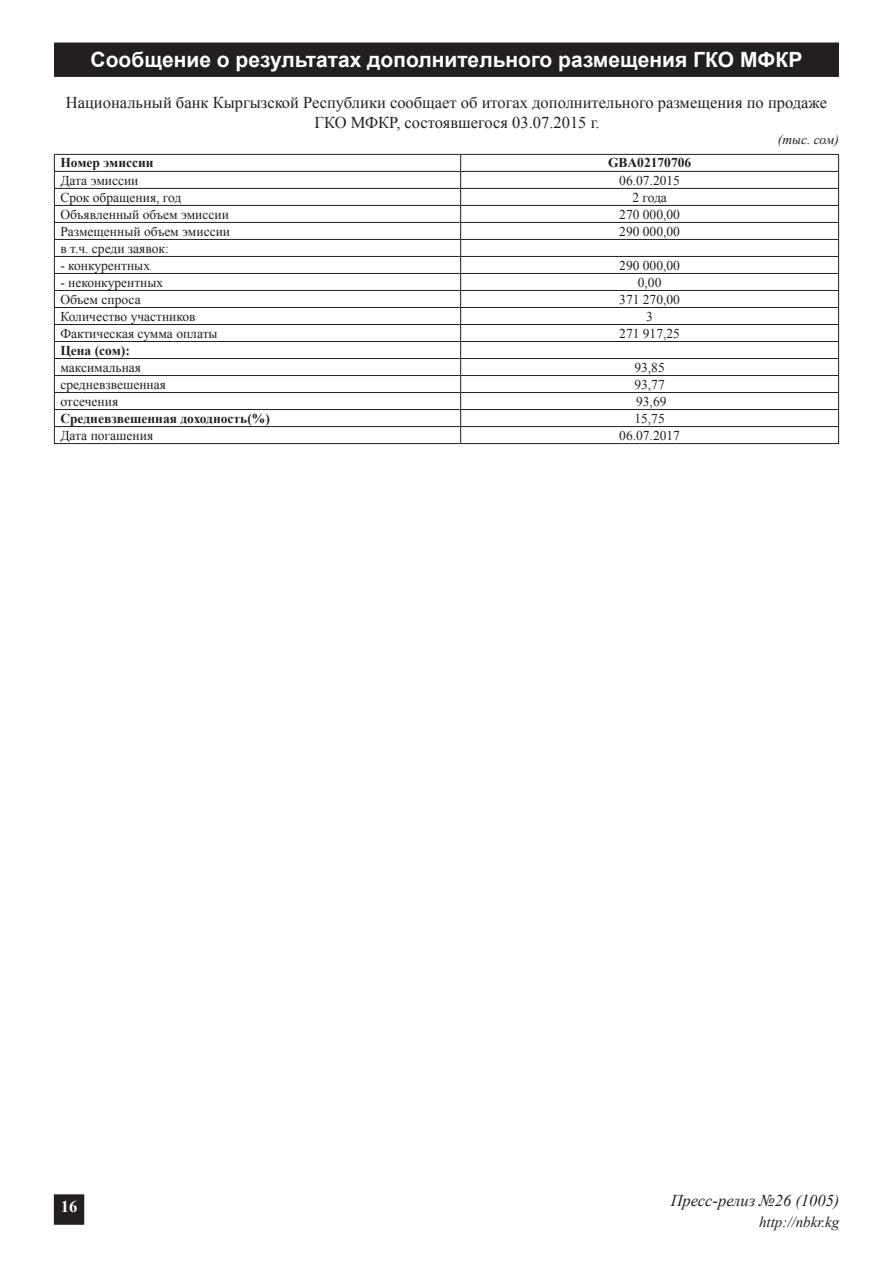
<style>
.page{position:relative;width:893px;height:1263px;background:#fff}
.page>*{position:absolute;margin:0;border:0;box-sizing:border-box;transform-origin:0 0}
.t1{font:700 21px "Arial";color:#fff}
.t2{font:16.5px/19.8px "Times New Roman";color:#231f20}
.t3{font:italic 16.5px "Times New Roman";color:#231f20}
.t4{font:700 16.5px "Times New Roman";color:#fff}
.t5{font:italic 15px "Times New Roman";color:#231f20}
.t6{font:13.5px "Times New Roman";color:#231f20}
.t7{font:700 13.5px "Times New Roman";color:#231f20}
.t8{font:italic 13.5px "Times New Roman";letter-spacing:-.01em;color:#231f20}
</style>
<div class="page">
<div style="left:55px;top:1195px;width:29px;height:29px;background:#231f20"></div>
<div style="left:54px;top:1194px;width:30px;height:31px;border:2px solid #231f20"></div>
<div style="left:55px;top:43px;width:783px;height:33px;background:#231f20"></div>
<div style="left:54px;top:43px;width:785px;height:34px;border:2px solid #231f20"></div>
<hr style="left:54px;top:154px;width:407px;height:1px;background:#231f20">
<hr style="left:461px;top:154px;width:378px;height:1px;background:#231f20">
<hr style="left:54px;top:171px;width:407px;height:1px;background:#231f20">
<hr style="left:461px;top:171px;width:378px;height:1px;background:#231f20">
<hr style="left:54px;top:188px;width:407px;height:1px;background:#231f20">
<hr style="left:461px;top:188px;width:378px;height:1px;background:#231f20">
<hr style="left:54px;top:205px;width:407px;height:1px;background:#231f20">
<hr style="left:461px;top:205px;width:378px;height:1px;background:#231f20">
<hr style="left:54px;top:222px;width:407px;height:1px;background:#231f20">
<hr style="left:461px;top:222px;width:378px;height:1px;background:#231f20">
<hr style="left:54px;top:239px;width:407px;height:1px;background:#231f20">
<hr style="left:461px;top:239px;width:378px;height:1px;background:#231f20">
<hr style="left:54px;top:256px;width:407px;height:1px;background:#231f20">
<hr style="left:461px;top:256px;width:378px;height:1px;background:#231f20">
<hr style="left:54px;top:273px;width:407px;height:1px;background:#231f20">
<hr style="left:461px;top:273px;width:378px;height:1px;background:#231f20">
<hr style="left:54px;top:290px;width:407px;height:1px;background:#231f20">
<hr style="left:461px;top:290px;width:378px;height:1px;background:#231f20">
<hr style="left:54px;top:307px;width:407px;height:1px;background:#231f20">
<hr style="left:461px;top:307px;width:378px;height:1px;background:#231f20">
<hr style="left:54px;top:324px;width:407px;height:1px;background:#231f20">
<hr style="left:461px;top:324px;width:378px;height:1px;background:#231f20">
<hr style="left:54px;top:341px;width:407px;height:1px;background:#231f20">
<hr style="left:461px;top:341px;width:378px;height:1px;background:#231f20">
<hr style="left:54px;top:358px;width:407px;height:1px;background:#231f20">
<hr style="left:461px;top:358px;width:378px;height:1px;background:#231f20">
<hr style="left:54px;top:375px;width:407px;height:1px;background:#231f20">
<hr style="left:461px;top:375px;width:378px;height:1px;background:#231f20">
<hr style="left:54px;top:392px;width:407px;height:1px;background:#231f20">
<hr style="left:461px;top:392px;width:378px;height:1px;background:#231f20">
<hr style="left:54px;top:409px;width:407px;height:1px;background:#231f20">
<hr style="left:461px;top:409px;width:378px;height:1px;background:#231f20">
<hr style="left:54px;top:426px;width:407px;height:1px;background:#231f20">
<svg style="left:54px;top:155px;width:1px;height:288px"></svg>
<hr style="left:461px;top:426px;width:378px;height:1px;background:#231f20">
<svg style="left:460px;top:155px;width:1px;height:288px"></svg>
<svg style="left:838px;top:155px;width:1px;height:288px"></svg>
<hr style="left:54px;top:443px;width:407px;height:1px;background:#231f20">
<hr style="left:461px;top:443px;width:378px;height:1px;background:#231f20">
<h1 class="t1" style="left:91px;top:46px;width:713px">Сообщение о результатах дополнительного размещения ГКО МФКР</h1>
<p class="t2" style="left:315px;top:93px;width:514px;text-indent:-249px">Национальный банк Кыргызской Республики сообщает об итогах дополнительного размещения по продаже<br>ГКО МФКР, состоявшегося 03.07.2015 г.</p>
<p class="t8" style="left:778px;top:130px;width:63px">(тыс. сом)</p>
<p class="t7" style="left:60px;top:154px;width:95px">Номер эмиссии</p>
<p class="t7" style="left:608px;top:154px;width:85px">GBA02170706</p>
<p class="t6" style="left:60px;top:171px;width:80px">Дата эмиссии</p>
<p class="t6" style="left:619px;top:171px;width:62px">06.07.2015</p>
<p class="t6" style="left:60px;top:188px;width:123px">Срок обращения, год</p>
<p class="t6" style="left:632px;top:188px;width:36px">2 года</p>
<p class="t6" style="left:60px;top:205px;width:170px">Объявленный объем эмиссии</p>
<p class="t6" style="left:619px;top:205px;width:62px">270 000,00</p>
<p class="t6" style="left:60px;top:222px;width:171px">Размещенный объем эмиссии</p>
<p class="t6" style="left:619px;top:222px;width:62px">290 000,00</p>
<p class="t6" style="left:60px;top:239px;width:110px">в т.ч. среди заявок:</p>
<p class="t6" style="left:60px;top:256px;width:91px">- конкурентных</p>
<p class="t6" style="left:619px;top:256px;width:62px">290 000,00</p>
<p class="t6" style="left:60px;top:273px;width:104px">- неконкурентных</p>
<p class="t6" style="left:638px;top:273px;width:25px">0,00</p>
<p class="t6" style="left:60px;top:290px;width:82px">Объем спроса</p>
<p class="t6" style="left:619px;top:290px;width:62px">371 270,00</p>
<p class="t6" style="left:60px;top:307px;width:137px">Количество участников</p>
<p class="t6" style="left:646px;top:307px;width:8px">3</p>
<p class="t6" style="left:60px;top:324px;width:159px">Фактическая сумма оплаты</p>
<p class="t6" style="left:619px;top:324px;width:62px">271 917,25</p>
<p class="t7" style="left:60px;top:341px;width:71px">Цена (сом):</p>
<p class="t6" style="left:60px;top:358px;width:82px">максимальная</p>
<p class="t6" style="left:634px;top:358px;width:32px">93,85</p>
<p class="t6" style="left:60px;top:375px;width:107px">средневзвешенная</p>
<p class="t6" style="left:634px;top:375px;width:32px">93,77</p>
<p class="t6" style="left:60px;top:392px;width:59px">отсечения</p>
<p class="t6" style="left:636px;top:392px;width:32px">93,69</p>
<p class="t7" style="left:60px;top:409px;width:211px">Средневзвешенная доходность(%)</p>
<p class="t6" style="left:634px;top:409px;width:32px">15,75</p>
<p class="t6" style="left:60px;top:426px;width:94px">Дата погашения</p>
<p class="t6" style="left:619px;top:426px;width:62px">06.07.2017</p>
<p class="t4" style="left:61px;top:1195px;width:18px">16</p>
<p class="t3" style="left:671px;top:1189px;width:170px">Пресс-релиз №26 (1005)</p>
<p class="t5" style="left:759px;top:1211px;width:82px">http://nbkr.kg</p>
</div>
